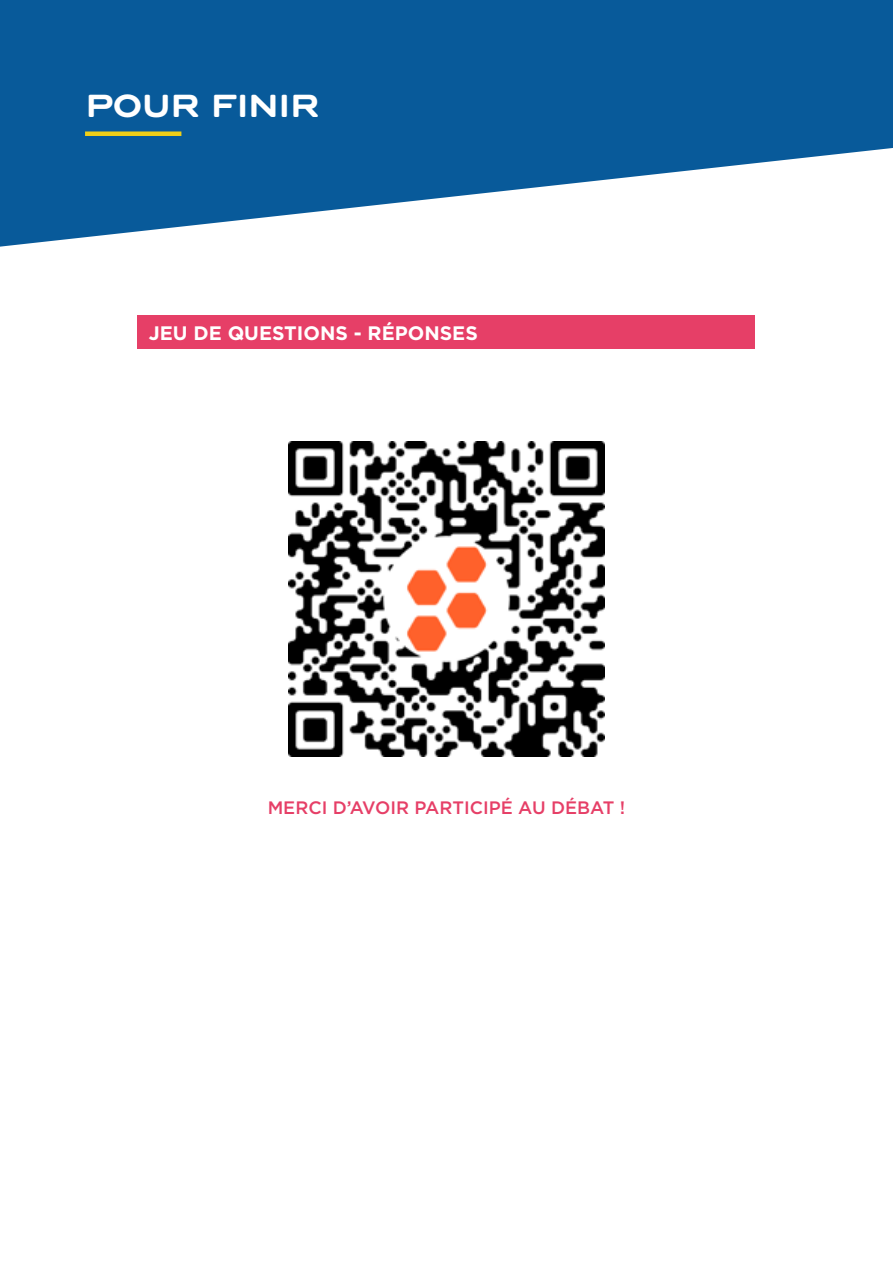
<style>
.page{position:relative;width:893px;height:1263px;background:#fff}
.page>*{position:absolute;margin:0;border:0;box-sizing:border-box;transform-origin:0 0}
.t1{font:700 30px "Trio Grotesk";letter-spacing:-.04em;color:#fff}
.t2{font:700 19.5px "Gotham";color:#fff}
.t3{font:500 18px "Gotham";color:#e63f67}
</style>
<div class="page">
<svg style="left:0;top:0;width:893px;height:247px;fill:#085a9a"></svg>
<div style="left:85px;top:131px;width:96px;height:5px;background:#f0cf17"></div>
<div style="left:138px;top:315px;width:617px;height:34px;background:#e63f67"></div>
<img style="left:289px;top:442px;width:315px;height:315px">
<h1 class="t1" style="left:85px;top:85px;width:237px">POUR FINIR</h1>
<p class="t2" style="left:149px;top:321px;width:330px">JEU DE QUESTIONS - RÉPONSES</p>
<p class="t3" style="left:268px;top:797px;width:359px">MERCI D’AVOIR PARTICIPÉ AU DÉBAT !</p>
</div>
